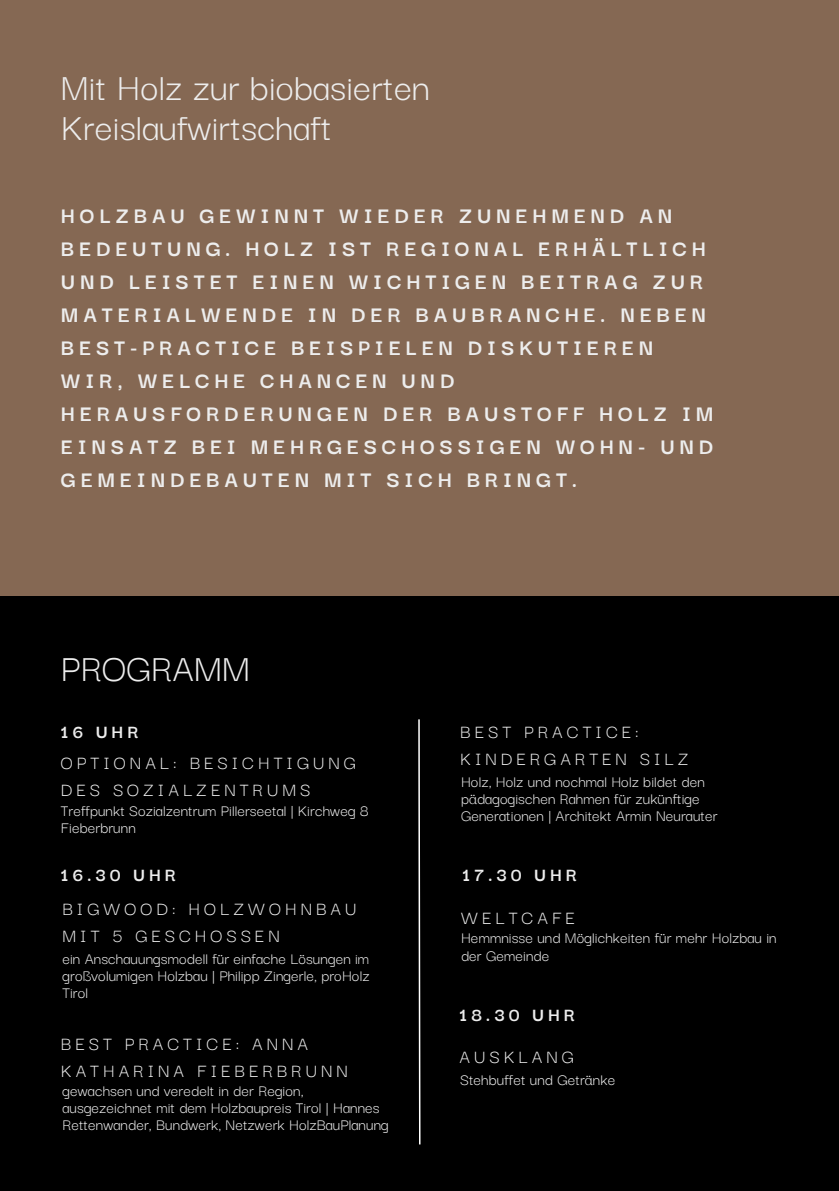
<style>
.page{position:relative;width:839px;height:1191px;background:#fff}
.page>*{position:absolute;margin:0;border:0;box-sizing:border-box;transform-origin:0 0}
.t1{font:40.6px/40.4px "Darker Grotesque";letter-spacing:.005em;color:#ededed}
.t2{font:700 24px/33px "Darker Grotesque";letter-spacing:.2em;color:#ededed}
.t3{font:20px/27px "Darker Grotesque";letter-spacing:.2em;color:#ededed}
.t4{font:700 20px "Darker Grotesque";letter-spacing:.2em;color:#ededed}
.t5{font:17px/17px "Darker Grotesque";letter-spacing:.005em;color:#ededed}
</style>
<div class="page">
<div style="left:0;top:0;width:838px;height:1191px;background:#000"></div>
<div style="left:0;top:0;width:838px;height:595px;background:#856853"></div>
<svg style="left:418px;top:719px;width:3px;height:426px"></svg>
<h3 class="t1" style="left:61px;top:64px;width:370px">Mit Holz zur biobasierten<br>Kreislaufwirtschaft</h3>
<h1 class="t2" style="left:61px;top:198px;width:654px">HOLZBAU GEWINNT WIEDER ZUNEHMEND AN BEDEUTUNG. HOLZ IST REGIONAL ERHÄLTLICH UND LEISTET EINEN WICHTIGEN BEITRAG ZUR MATERIALWENDE IN DER BAUBRANCHE. NEBEN BEST-PRACTICE BEISPIELEN DISKUTIEREN WIR, WELCHE CHANCEN UND HERAUSFORDERUNGEN DER BAUSTOFF HOLZ IM EINSATZ BEI MEHRGESCHOSSIGEN WOHN- UND GEMEINDEBAUTEN MIT SICH BRINGT.</h1>
<h2 class="t1" style="left:61px;top:645px;width:191px">PROGRAMM</h2>
<p class="t4" style="left:61px;top:717px;width:79px">16 UHR</p>
<h4 class="t3" style="left:460px;top:717px;width:180px">BEST PRACTICE:</h4>
<h5 class="t3" style="left:61px;top:748px;width:296px">OPTIONAL: BESICHTIGUNG</h5>
<h4 class="t3" style="left:460px;top:744px;width:230px">KINDERGARTEN SILZ</h4>
<h5 class="t3" style="left:61px;top:775px;width:251px">DES SOZIALZENTRUMS</h5>
<p class="t5" style="left:461px;top:772px;width:258px">Holz, Holz und nochmal Holz bildet den pädagogischen Rahmen für zukünftige<br>Generationen | Architekt Armin Neurauter</p>
<p class="t5" style="left:61px;top:801px;width:309px">Treffpunkt Sozialzentrum Pillerseetal | Kirchweg 8<br>Fieberbrunn</p>
<h5 class="t4" style="left:61px;top:859px;width:116px">16.30 UHR</h5>
<p class="t3" style="left:62px;top:894px;width:295px">BIGWOOD: HOLZWOHNBAU<br>MIT 5 GESCHOSSEN</p>
<h4 class="t5" style="left:62px;top:949px;width:308px;text-align:justify">ein Anschauungsmodell für einfache Lösungen im großvolumigen Holzbau | Philipp Zingerle, proHolz Tirol</h4>
<p class="t3" style="left:61px;top:1029px;width:288px">BEST PRACTICE: ANNA<br>KATHARINA FIEBERBRUNN</p>
<h4 class="t5" style="left:62px;top:1081px;width:328px">gewachsen und veredelt in der Region, ausgezeichnet mit dem Holzbaupreis Tirol | Hannes<br>Rettenwander, Bundwerk, Netzwerk HolzBauPlanung</h4>
<p class="t4" style="left:462px;top:859px;width:116px">17.30 UHR</p>
<h5 class="t3" style="left:461px;top:902px;width:115px">WELTCAFE</h5>
<p class="t5" style="left:461px;top:928px;width:317px">Hemmnisse und Möglichkeiten für mehr Holzbau in der Gemeinde</p>
<h5 class="t4" style="left:459px;top:999px;width:117px">18.30 UHR</h5>
<h5 class="t3" style="left:459px;top:1042px;width:116px">AUSKLANG</h5>
<h4 class="t5" style="left:460px;top:1070px;width:156px">Stehbuffet und Getränke</h4>
</div>
